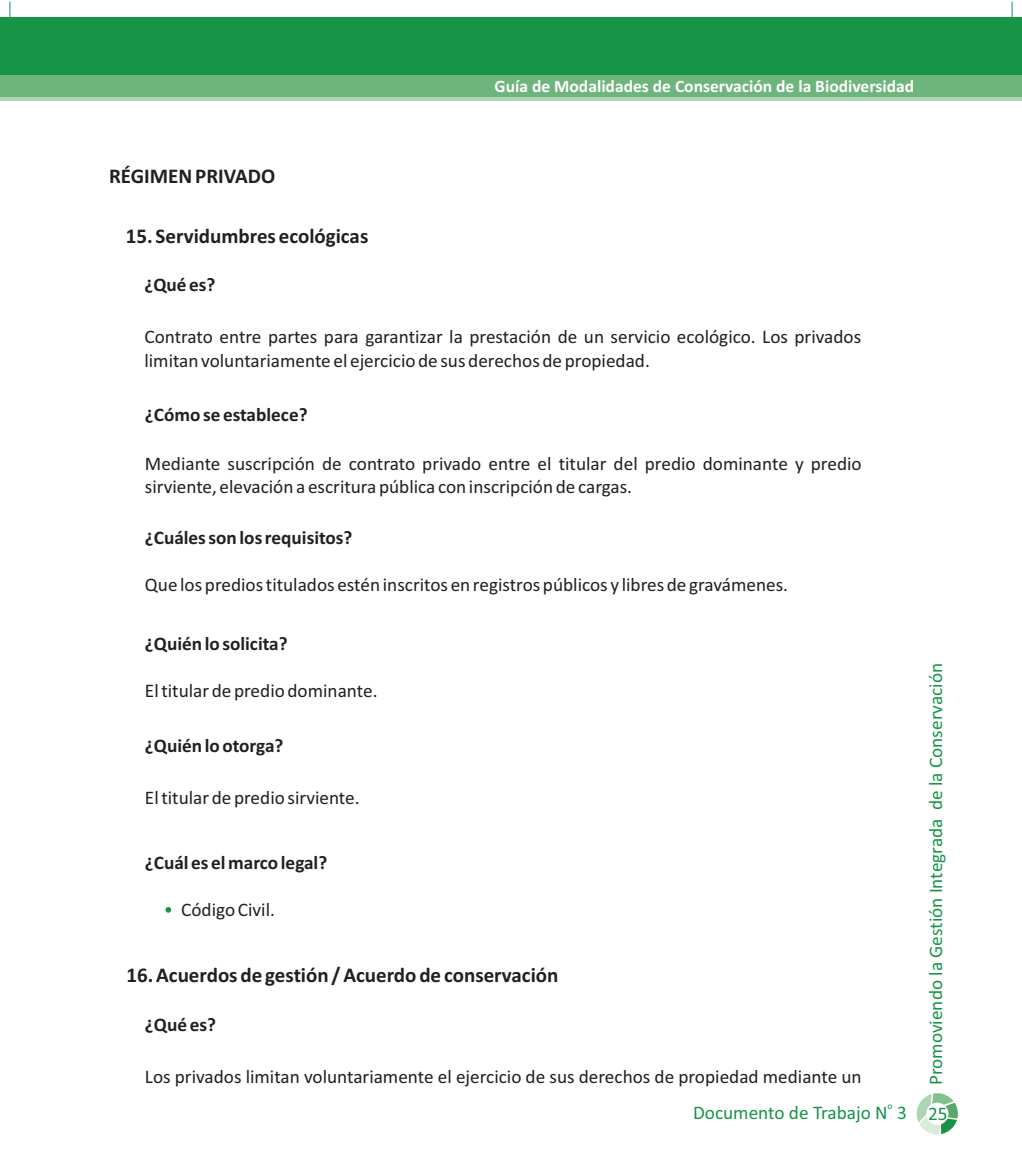
<style>
.page{position:relative;width:1022px;height:1161px;background:#fff}
.page>*{position:absolute;margin:0;border:0;box-sizing:border-box;transform-origin:0 0}
.t1{font:700 21px "Calibri";color:#231f20}
.t2{font:19.25px/23.4px "Calibri";color:#231f20}
.t3{font:700 19.25px "Calibri";color:#231f20}
.t4{font:19.25px "Calibri";color:#179448}
.t5{font:700 17.5px "Calibri";color:#fff}
.t6{font:9.62px "Calibri";color:#179448}
</style>
<div class="page">
<div style="left:0;top:17px;width:1022px;height:81px;background:#179448"></div>
<div style="left:0;top:76px;width:1022px;height:24px;background:#6eb57d"></div>
<hr style="left:0;top:97px;width:1022px;height:3px;background:#aed5b3">
<svg style="left:917px;top:1093px;width:41px;height:41px"></svg>
<div style="left:926px;top:1102px;width:22px;height:23px;background:#fff;border-radius:50%"></div>
<svg style="left:10px;top:2px;width:1px;height:15px"></svg>
<svg style="left:1012px;top:2px;width:1px;height:15px"></svg>
<svg style="left:165px;top:907px;width:6px;height:6px"></svg>
<p class="t5" style="left:495px;top:79px;width:421px">Guía de Modalidades de Conservación de la Biodiversidad</p>
<p class="t1" style="left:109px;top:167px;width:168px">RÉGIMEN PRIVADO</p>
<p class="t1" style="left:126px;top:227px;width:244px">15. Servidumbres ecológicas</p>
<p class="t3" style="left:144px;top:277px;width:73px">¿Qué es?</p>
<p class="t2" style="left:144px;top:327px;width:718px">Contrato entre partes para garantizar la prestación de un servicio ecológico. Los privados limitan voluntariamente el ejercicio de sus derechos de propiedad.</p>
<p class="t3" style="left:145px;top:406px;width:164px">¿Cómo se establece?</p>
<p class="t2" style="left:145px;top:453px;width:718px">Mediante suscripción de contrato privado entre el titular del predio dominante y predio sirviente, elevación a escritura pública con inscripción de cargas.</p>
<p class="t3" style="left:145px;top:530px;width:209px">¿Cuáles son los requisitos?</p>
<p class="t2" style="left:145px;top:575px;width:645px">Que los predios titulados estén inscritos en registros públicos y libres de gravámenes.</p>
<p class="t3" style="left:145px;top:635px;width:144px">¿Quién lo solicita?</p>
<p class="t2" style="left:145px;top:680px;width:234px">El titular de predio dominante.</p>
<p class="t3" style="left:145px;top:737px;width:140px">¿Quién lo otorga?</p>
<p class="t2" style="left:145px;top:787px;width:216px">El titular de predio sirviente.</p>
<p class="t3" style="left:145px;top:855px;width:184px">¿Cuál es el marco legal?</p>
<p class="t2" style="left:181px;top:900px;width:95px">Código Civil.</p>
<p class="t1" style="left:126px;top:967px;width:434px">16. Acuerdos de gestión / Acuerdo de conservación</p>
<p class="t3" style="left:145px;top:1017px;width:73px">¿Qué es?</p>
<p class="t2" style="left:145px;top:1066px;width:718px">Los privados limitan voluntariamente el ejercicio de sus derechos de propiedad mediante un</p>
<p class="t6" style="left:888px;top:1102px;width:7px">o</p>
<p class="t4" style="left:693px;top:1104px;width:215px">Documento de Trabajo N 3</p>
<p class="t4" style="left:928px;top:1085px;width:424px;rotate:-90deg">Promoviendo la Gestión Integrada de la Conservación</p>
<p class="t4" style="left:928px;top:1105px;width:21px">25</p>
</div>
